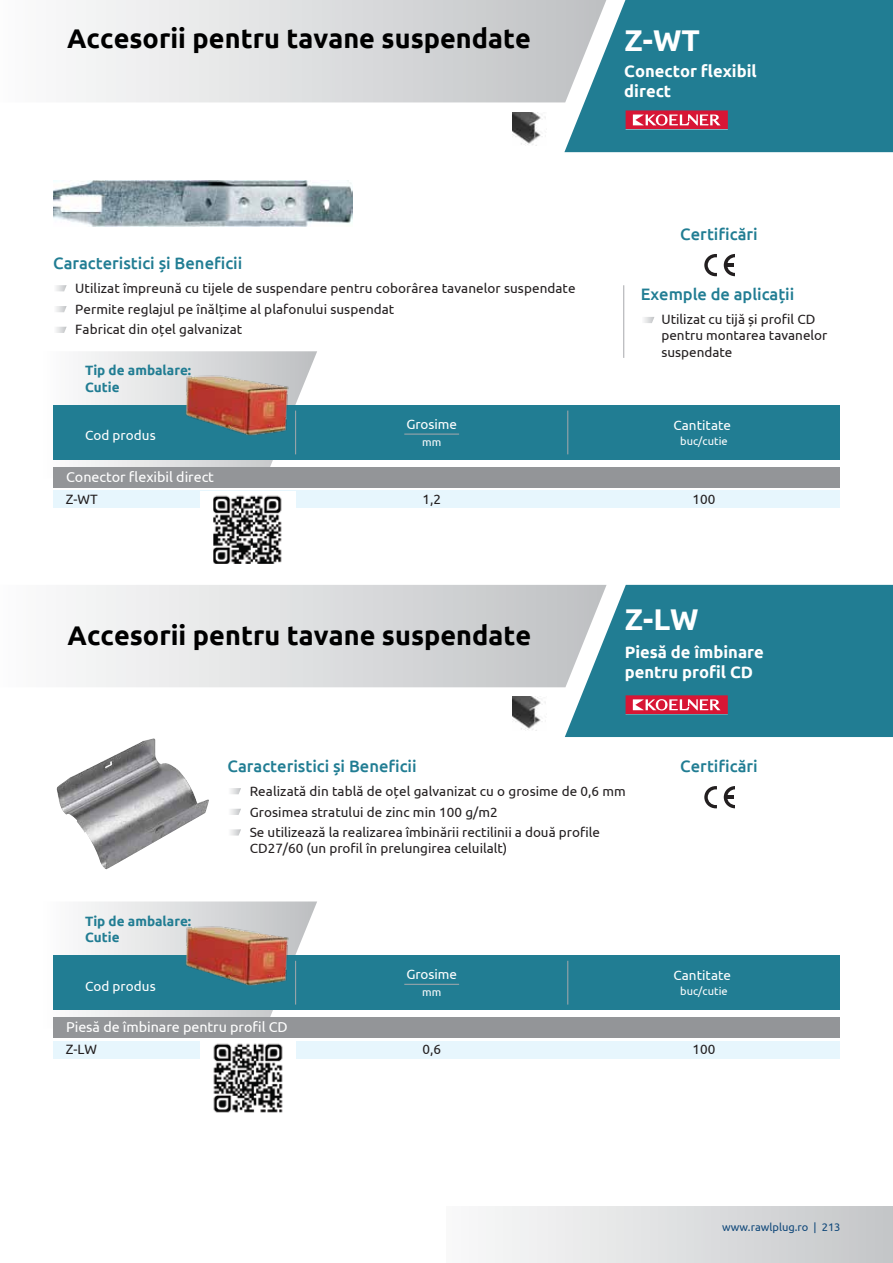
<style>
.page{position:relative;width:893px;height:1263px;background:#fff}
.page>*{position:absolute;margin:0;border:0;box-sizing:border-box;transform-origin:0 0}
.t1{font:700 30px "Ubuntu";color:#fff}
.t2{font:700 27px "Ubuntu";color:#000}
.t3{font:500 16.5px "Ubuntu";color:#217d93}
.t4{font:700 16.5px/19.8px "Ubuntu";color:#fff}
.t5{font:14.25px "Ubuntu";letter-spacing:-.005em;color:#fff}
.t6{font:13.5px/20.7px "Ubuntu";letter-spacing:.005em;color:#231f20}
.t7{font:13.5px "Ubuntu";color:#fff}
.t8{font:700 13.5px/16.2px "Ubuntu";color:#217d93}
.t9{font:11.1px "Ubuntu";letter-spacing:.005em;color:#fff}
.t10{font:11.1px "Ubuntu";color:#10487a}
</style>
<div class="page">
<div style="left:446px;top:1206px;width:447px;height:57px;background:linear-gradient(to right,#fafafb,#c4c6c8)"></div>
<div style="left:564px;top:0;width:329px;height:152px;background:#217d93"></div>
<svg style="left:76px;top:0;width:530px;height:102px"></svg>
<img style="left:513px;top:112px;width:33px;height:33px">
<svg style="left:56px;top:285px;width:11px;height:6px"></svg>
<svg style="left:56px;top:306px;width:11px;height:6px"></svg>
<svg style="left:56px;top:327px;width:11px;height:6px"></svg>
<img style="left:53px;top:180px;width:300px;height:47px">
<svg style="left:724px;top:254px;width:11px;height:22px"></svg>
<svg style="left:704px;top:254px;width:13px;height:22px"></svg>
<svg style="left:644px;top:317px;width:10px;height:6px"></svg>
<hr style="left:623px;top:285px;width:1px;height:73px;background:#a7a9ac">
<div style="left:53px;top:491px;width:787px;height:17px;background:#e7f6fd"></div>
<svg style="left:82px;top:351px;width:235px;height:116px"></svg>
<div style="left:53px;top:405px;width:787px;height:55px;background:#217d93"></div>
<hr style="left:295px;top:411px;width:1px;height:43px;background:#a7a9ac">
<hr style="left:567px;top:411px;width:1px;height:43px;background:#a7a9ac">
<hr style="left:404px;top:434px;width:55px;height:1px;background:#a7a9ac">
<div style="left:53px;top:467px;width:787px;height:21px;background:#939598"></div>
<div style="left:200px;top:491px;width:96px;height:74px;background:#fff"></div>
<img style="left:181px;top:356px;width:113px;height:80px">
<img style="left:213px;top:495px;width:69px;height:69px">
<svg style="left:565px;top:585px;width:328px;height:152px;background:#2e7e93"></svg>
<svg style="left:76px;top:585px;width:531px;height:102px"></svg>
<img style="left:513px;top:697px;width:33px;height:33px">
<svg style="left:230px;top:809px;width:11px;height:6px"></svg>
<svg style="left:230px;top:829px;width:11px;height:7px"></svg>
<svg style="left:230px;top:788px;width:11px;height:6px"></svg>
<img style="left:57px;top:738px;width:152px;height:131px">
<svg style="left:724px;top:786px;width:11px;height:22px"></svg>
<svg style="left:704px;top:786px;width:13px;height:22px"></svg>
<div style="left:53px;top:1041px;width:787px;height:17px;background:#e7f6fd"></div>
<svg style="left:82px;top:901px;width:235px;height:116px"></svg>
<div style="left:53px;top:955px;width:787px;height:55px;background:#217d93"></div>
<hr style="left:295px;top:961px;width:1px;height:43px;background:#a7a9ac">
<hr style="left:567px;top:961px;width:1px;height:43px;background:#a7a9ac">
<hr style="left:404px;top:984px;width:55px;height:1px;background:#a7a9ac">
<div style="left:53px;top:1017px;width:787px;height:21px;background:#939598"></div>
<div style="left:200px;top:1041px;width:96px;height:73px;background:#fff"></div>
<img style="left:181px;top:906px;width:113px;height:80px">
<img style="left:213px;top:1043px;width:70px;height:69px">
<h2 class="t2" style="left:67px;top:22px;width:465px">Accesorii pentru tavane suspendate</h2>
<h1 class="t1" style="left:624px;top:22px;width:77px">Z-WT</h1>
<p class="t4" style="left:624px;top:61px;width:134px">Conector flexibil direct</p>
<p class="t3" style="left:53px;top:253px;width:191px">Caracteristici și Beneficii</p>
<p class="t6" style="left:75px;top:277px;width:502px">Utilizat împreună cu tijele de suspendare pentru coborârea tavanelor suspendate<br>Permite reglajul pe înălțime al plafonului suspendat<br>Fabricat din oțel galvanizat</p>
<p class="t8" style="left:85px;top:362px;width:108px">Tip de ambalare:<br>Cutie</p>
<p class="t3" style="left:680px;top:223px;width:79px">Certificări</p>
<p class="t3" style="left:641px;top:284px;width:155px">Exemple de aplicații</p>
<p class="t6" style="left:661px;top:311px;width:167px;line-height:16.2px">Utilizat cu tijă și profil CD pentru montarea tavanelor suspendate</p>
<p class="t7" style="left:85px;top:427px;width:72px">Cod produs</p>
<p class="t5" style="left:66px;top:468px;width:149px">Conector flexibil direct</p>
<p class="t7" style="left:406px;top:416px;width:52px">Grosime</p>
<p class="t7" style="left:673px;top:417px;width:59px">Cantitate</p>
<p class="t9" style="left:422px;top:435px;width:21px">mm</p>
<p class="t9" style="left:680px;top:434px;width:49px">buc/cutie</p>
<p class="t6" style="left:66px;top:488px;width:33px">Z-WT</p>
<p class="t6" style="left:422px;top:488px;width:20px">1,2</p>
<p class="t6" style="left:692px;top:488px;width:24px">100</p>
<h2 class="t2" style="left:68px;top:618px;width:465px">Accesorii pentru tavane suspendate</h2>
<h1 class="t1" style="left:625px;top:601px;width:76px">Z-LW</h1>
<p class="t4" style="left:625px;top:642px;width:140px">Piesă de îmbinare pentru profil CD</p>
<p class="t8" style="left:85px;top:912px;width:108px">Tip de ambalare:<br>Cutie</p>
<p class="t7" style="left:85px;top:977px;width:72px">Cod produs</p>
<p class="t3" style="left:228px;top:755px;width:191px">Caracteristici și Beneficii</p>
<p class="t6" style="left:250px;top:780px;width:378px">Realizată din tablă de oțel galvanizat cu o grosime de 0,6 mm<br>Grosimea stratului de zinc min 100 g/m2<br>Se utilizează la realizarea îmbinării rectilinii a două profile</p>
<p class="t6" style="left:250px;top:838px;width:259px">CD27/60 (un profil în prelungirea celuilalt)</p>
<p class="t7" style="left:406px;top:966px;width:52px">Grosime</p>
<p class="t3" style="left:680px;top:755px;width:79px">Certificări</p>
<p class="t7" style="left:673px;top:967px;width:59px">Cantitate</p>
<p class="t9" style="left:422px;top:985px;width:21px">mm</p>
<p class="t9" style="left:680px;top:984px;width:49px">buc/cutie</p>
<p class="t5" style="left:66px;top:1019px;width:223px">Piesă de îmbinare pentru profil CD</p>
<p class="t6" style="left:66px;top:1038px;width:33px">Z-LW</p>
<p class="t6" style="left:422px;top:1038px;width:20px">0,6</p>
<p class="t6" style="left:692px;top:1038px;width:24px">100</p>
<p class="t10" style="left:722px;top:1220px;width:120px">www.rawlplug.ro | 213</p>
</div>
